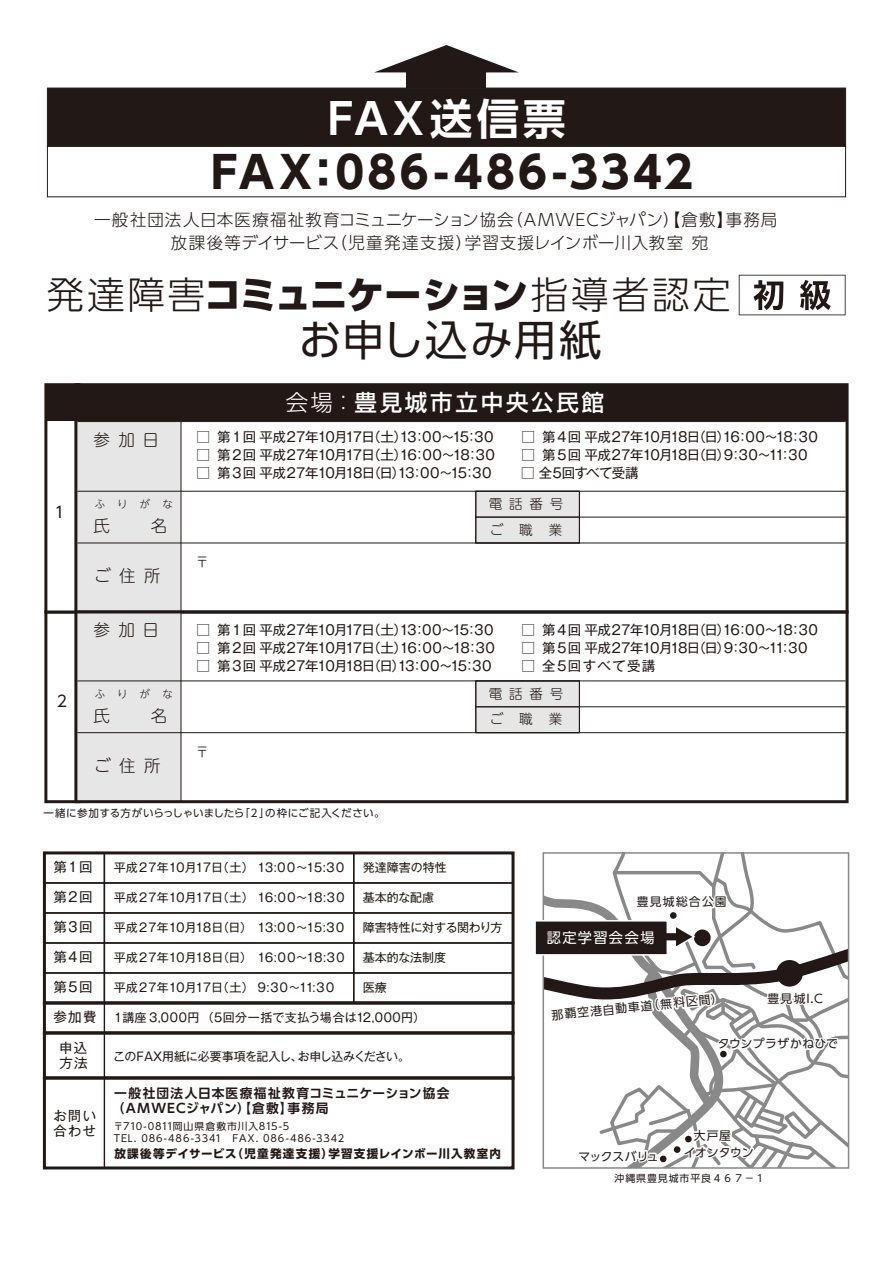
<style>
.page{position:relative;width:893px;height:1263px;background:#fff}
.page>*{position:absolute;margin:0;border:0;box-sizing:border-box;transform-origin:0 0}
.t1{font:700 43.65px "UD Shin Go NT Pro";letter-spacing:.075em;color:#221815}
.t2{font:42.6px "UD Shin Go Pro";letter-spacing:.025em;color:#221815}
.t3{font:700 42.6px "UD Shin Go NT Pro De";letter-spacing:.105em;color:#fff}
.t4{font:300 37.65px "UD Shin Go Pro";letter-spacing:.075em;color:#221815}
.t5{font:500 22.5px "Shin Go Pro";letter-spacing:.125em;color:#fff}
.t6{font:300 16.5px/22.5px "UD Shin Go Pro";letter-spacing:.055em;color:#221815;text-align:center}
.t7{font:300 16.5px "UD Shin M Go Pro";letter-spacing:.51em;color:#221815}
.t8{font:15.6px "UD Shin Go Pro";color:#221815}
.t9{font:14.25px "UD Shin Go Pro";letter-spacing:.1em;color:#fff}
.t10{font:13.5px "Gothic MB101 Pro";letter-spacing:-.24em;color:#221815}
.t11{font:13.5px "Gothic MB101 Pro";letter-spacing:-.225em;color:#221815}
.t12{font:13.5px/15px "Gothic MB101 Pro";letter-spacing:-.195em;color:#221815}
.t13{font:300 13.5px/25.5px "UD Shin M Go Pro";letter-spacing:.85em;color:#221815}
.t14{font:13.5px "Gothic MB101 Pro";letter-spacing:-.06em;color:#221815}
.t15{font:13.5px "Gothic MB101 Pro";letter-spacing:.09em;color:#221815}
.t16{font:700 12.75px/15.3px "UD Shin Go Pro De";letter-spacing:.085em;color:#231815}
.t17{font:12px "Gothic MB101 Pro";letter-spacing:-.195em;color:#221815}
.t18{font:12px "Gothic MB101 Pro";letter-spacing:-.025em;color:#221815}
.t19{font:12px "Gothic MB101 Pro";letter-spacing:.03em;color:#221815}
.t20{font:12px "Gothic MB101 Pro";letter-spacing:-.2em;color:#221815}
.t21{font:12px "Gothic MB101 Pro";color:#221815}
.t22{font:12px "Gothic MB101 Pro";letter-spacing:-.075em;color:#221815}
.t23{font:11.85px "UD Shin Go Pro";letter-spacing:.04em;color:#221815}
.t24{font:11.85px "UD Shin Go Pro";letter-spacing:.11em;color:#221815}
.t25{font:11.85px "UD Shin Go Pro";letter-spacing:-.03em;color:#221815}
.t26{font:700 11.55px "UD Shin Go Pro";letter-spacing:.085em;color:#231815}
.t27{font:10.5px "UD Shin Go Pro";letter-spacing:.015em;color:#221815}
.t28{font:300 10.5px "UD Shin M Go Pro";letter-spacing:1.125em;color:#221815}
.t29{font:9.9px/11.9px "UD Shin Go Pro";letter-spacing:.08em;color:#231815}
.t30{font:9.9px "UD Shin Go Pro";letter-spacing:.09em;color:#221815}
.s1{font-weight:800}
.s2{font-weight:300}
</style>
<div class="page">
<div style="left:47px;top:88px;width:799px;height:59px;background:#221815"></div>
<div style="left:47px;top:146px;width:799px;height:51px;border:1px solid #221815"></div>
<svg style="left:375px;top:45px;width:143px;height:27px"></svg>
<div style="left:407px;top:72px;width:79px;height:16px;background:#221815"></div>
<svg style="left:80px;top:383px;width:769px;height:227px"></svg>
<hr style="left:181px;top:422px;width:1px;height:189px;background:#221815">
<hr style="left:77px;top:491px;width:769px;height:1px;background:#221815">
<hr style="left:77px;top:543px;width:769px;height:1px;background:#221815">
<hr style="left:77px;top:421px;width:769px;height:1px;background:#221815">
<hr style="left:579px;top:517px;width:267px;height:1px;background:#221815">
<div style="left:46px;top:385px;width:801px;height:36px;background:#221815"></div>
<svg style="left:739px;top:275px;width:107px;height:40px"></svg>
<svg style="left:44px;top:383px;width:36px;height:420px"></svg>
<svg style="left:74px;top:610px;width:775px;height:193px"></svg>
<hr style="left:181px;top:611px;width:1px;height:190px;background:#221815">
<hr style="left:77px;top:680px;width:769px;height:1px;background:#221815">
<hr style="left:77px;top:732px;width:769px;height:1px;background:#221815">
<hr style="left:579px;top:706px;width:267px;height:1px;background:#221815">
<div style="left:44px;top:882px;width:61px;height:32px;border:1px solid #221815"></div>
<div style="left:104px;top:882px;width:250px;height:32px;border:1px solid #221815"></div>
<div style="left:353px;top:882px;width:161px;height:32px;border:1px solid #221815"></div>
<div style="left:44px;top:912px;width:61px;height:32px;border:1px solid #221815"></div>
<div style="left:104px;top:912px;width:250px;height:32px;border:1px solid #221815"></div>
<div style="left:353px;top:912px;width:161px;height:32px;border:1px solid #221815"></div>
<div style="left:44px;top:942px;width:61px;height:32px;border:1px solid #221815"></div>
<div style="left:104px;top:942px;width:250px;height:32px;border:1px solid #221815"></div>
<div style="left:353px;top:942px;width:161px;height:32px;border:1px solid #221815"></div>
<div style="left:44px;top:972px;width:61px;height:32px;border:1px solid #221815"></div>
<div style="left:104px;top:972px;width:250px;height:32px;border:1px solid #221815"></div>
<div style="left:353px;top:972px;width:161px;height:32px;border:1px solid #221815"></div>
<div style="left:44px;top:1002px;width:61px;height:32px;border:1px solid #221815"></div>
<div style="left:44px;top:1032px;width:61px;height:47px;border:1px solid #221815"></div>
<div style="left:44px;top:1077px;width:61px;height:92px;border:1px solid #221815"></div>
<div style="left:43px;top:851px;width:472px;height:153px;border:3px solid #221815"></div>
<div style="left:43px;top:1001px;width:472px;height:33px;border:3px solid #221815"></div>
<div style="left:43px;top:1031px;width:472px;height:48px;border:3px solid #221815"></div>
<div style="left:43px;top:1076px;width:472px;height:93px;border:3px solid #221815"></div>
<svg style="left:535px;top:853px;width:314px;height:315px"></svg>
<h2 class="t3" style="left:328px;top:84px;width:240px">FAX送信票</h2>
<h1 class="t1" style="left:211px;top:137px;width:483px">FAX：086-486-3342</h1>
<p class="t6" style="left:94px;top:208px;width:685px">一般社団法人日本医療福祉教育コミュニケーション協会（AMWECジャパン）【倉敷】事務局放課後等デイサービス（児童発達支援）学習支援レインボー川入教室宛</p>
<h3 class="t4" style="left:47px;top:264px;width:685px">発達障害<span class="s1">コミュニケーション</span>指導者認定</h3>
<p class="t8" style="left:54px;top:499px;width:12px">1</p>
<p class="t8" style="left:54px;top:689px;width:17px">２</p>
<p class="t7" style="left:93px;top:427px;width:67px">参加日</p>
<p class="t28" style="left:95px;top:495px;width:79px">ふりがな</p>
<p class="t7" style="left:94px;top:512px;width:36px">氏　</p>
<p class="t7" style="left:151px;top:512px;width:18px">名</p>
<p class="t7" style="left:94px;top:562px;width:68px">ご住所</p>
<p class="t7" style="left:93px;top:616px;width:67px">参加日</p>
<p class="t28" style="left:95px;top:685px;width:79px">ふりがな</p>
<p class="t7" style="left:94px;top:702px;width:36px">氏　</p>
<p class="t7" style="left:151px;top:702px;width:18px">名</p>
<p class="t7" style="left:94px;top:752px;width:68px">ご住所</p>
<h2 class="t2" style="left:299px;top:305px;width:304px">お申し込み用紙</h2>
<h3 class="t5" style="left:286px;top:384px;width:320px"><span class="s2">会場：</span>豊見城市立中央公民館</h3>
<p class="t10" style="left:196px;top:426px;width:301px">□ 第１回平成２７年１０月１７日（土）１３：００～１5：３０</p>
<p class="t10" style="left:196px;top:444px;width:302px">□ 第２回平成２７年１０月１７日（土）１６：００～１８：３０</p>
<p class="t10" style="left:196px;top:462px;width:299px">□ 第３回平成２７年１０月１８日（日）１３：００～１5：３０</p>
<p class="t10" style="left:521px;top:426px;width:300px">□ 第４回平成２７年１０月１８日（日）１６：００～１８：３０</p>
<p class="t11" style="left:521px;top:444px;width:290px">□ 第５回平成２７年１０月１８日（日）９：３０～１１：３０</p>
<p class="t14" style="left:521px;top:462px;width:119px">□ 全５回すべて受講</p>
<p class="t13" style="left:195px;top:548px;width:15px">〒</p>
<p class="t13" style="left:489px;top:490px;width:76px">電話 番号ご職業</p>
<p class="t10" style="left:196px;top:618px;width:301px">□ 第１回平成２７年１０月１７日（土）１３：００～１5：３０</p>
<p class="t10" style="left:196px;top:636px;width:302px">□ 第２回平成２７年１０月１７日（土）１６：００～１８：３０</p>
<p class="t10" style="left:196px;top:654px;width:299px">□ 第３回平成２７年１０月１８日（日）１３：００～１5：３０</p>
<p class="t10" style="left:521px;top:618px;width:300px">□ 第４回平成２７年１０月１８日（日）１６：００～１８：３０</p>
<p class="t11" style="left:521px;top:636px;width:290px">□ 第５回平成２７年１０月１８日（日）９：３０～１１：３０</p>
<p class="t15" style="left:521px;top:654px;width:135px">□ 全５回すべて受講</p>
<p class="t13" style="left:195px;top:738px;width:15px">〒</p>
<p class="t13" style="left:489px;top:680px;width:76px">電話 番号ご職業</p>
<p class="t27" style="left:43px;top:805px;width:343px">一緒に参加する方がいらっしゃいましたら「２」の枠にご記入ください。</p>
<p class="t12" style="left:53px;top:858px;width:41px">第１回</p>
<p class="t12" style="left:53px;top:888px;width:41px">第２回</p>
<p class="t12" style="left:53px;top:918px;width:41px">第３回</p>
<p class="t12" style="left:53px;top:948px;width:41px">第４回</p>
<p class="t12" style="left:53px;top:978px;width:41px">第５回</p>
<p class="t12" style="left:53px;top:1008px;width:45px">参加費</p>
<p class="t12" style="left:59px;top:1038px;width:30px">申込方法</p>
<p class="t12" style="left:53px;top:1106px;width:44px">お問い合わせ</p>
<p class="t17" style="left:114px;top:858px;width:234px">平成２７年１０月１７日（土）１３:００～１５:３０</p>
<p class="t17" style="left:114px;top:888px;width:234px">平成２７年１０月１７日（土）１６:００～１８:３０</p>
<p class="t17" style="left:114px;top:918px;width:234px">平成２７年１０月１８日（日）１３:００～１５:３０</p>
<p class="t17" style="left:114px;top:948px;width:234px">平成２７年１０月１８日（日）１６:００～１８:３０</p>
<p class="t20" style="left:114px;top:978px;width:224px">平成２７年１０月１７日（土）９:３０～１１:３０</p>
<p class="t19" style="left:112px;top:1008px;width:314px">１講座 3,000円（５回分一括で支払う場合は12,000円）</p>
<p class="t18" style="left:113px;top:1046px;width:298px">このFAX用紙に必要事項を記入し、お申し込みください。</p>
<p class="t21" style="left:363px;top:858px;width:85px">発達障害の特性</p>
<p class="t22" style="left:363px;top:888px;width:73px">基本的な配慮</p>
<p class="t18" style="left:363px;top:918px;width:141px">障害特性に対する関わり方</p>
<p class="t21" style="left:363px;top:948px;width:85px">基本的な法制度</p>
<p class="t22" style="left:363px;top:978px;width:25px">医療</p>
<p class="t16" style="left:112px;top:1085px;width:339px">一般社団法人日本医療福祉教育コミュニケーション協会（AMWECジャパン）【倉敷】事務局</p>
<p class="t29" style="left:113px;top:1120px;width:232px">〒710-0811岡山県倉敷市川入815-5<br>TEL. 086-486-3341 FAX. 086-486-3342</p>
<p class="t26" style="left:114px;top:1144px;width:388px">放課後等デイサービス（児童発達支援）学習支援レインボー川入教室内</p>
<p class="t24" style="left:637px;top:892px;width:91px">豊見城総合公園</p>
<p class="t9" style="left:547px;top:925px;width:109px">認定学習会会場</p>
<p class="t23" style="left:551px;top:1006px;width:173px;rotate:-6deg">那覇空港自動車道（無料区間）</p>
<p class="t23" style="left:767px;top:988px;width:57px">豊見城I.C</p>
<p class="t23" style="left:718px;top:1034px;width:122px">タウンプラザかねひで</p>
<p class="t23" style="left:694px;top:1126px;width:39px">大戸屋</p>
<p class="t25" style="left:578px;top:1146px;width:82px">マックスバリュ</p>
<p class="t23" style="left:684px;top:1142px;width:71px">イオンタウン</p>
<p class="t30" style="left:615px;top:1170px;width:152px">沖縄県豊見城市平良４６７－１</p>
</div>
